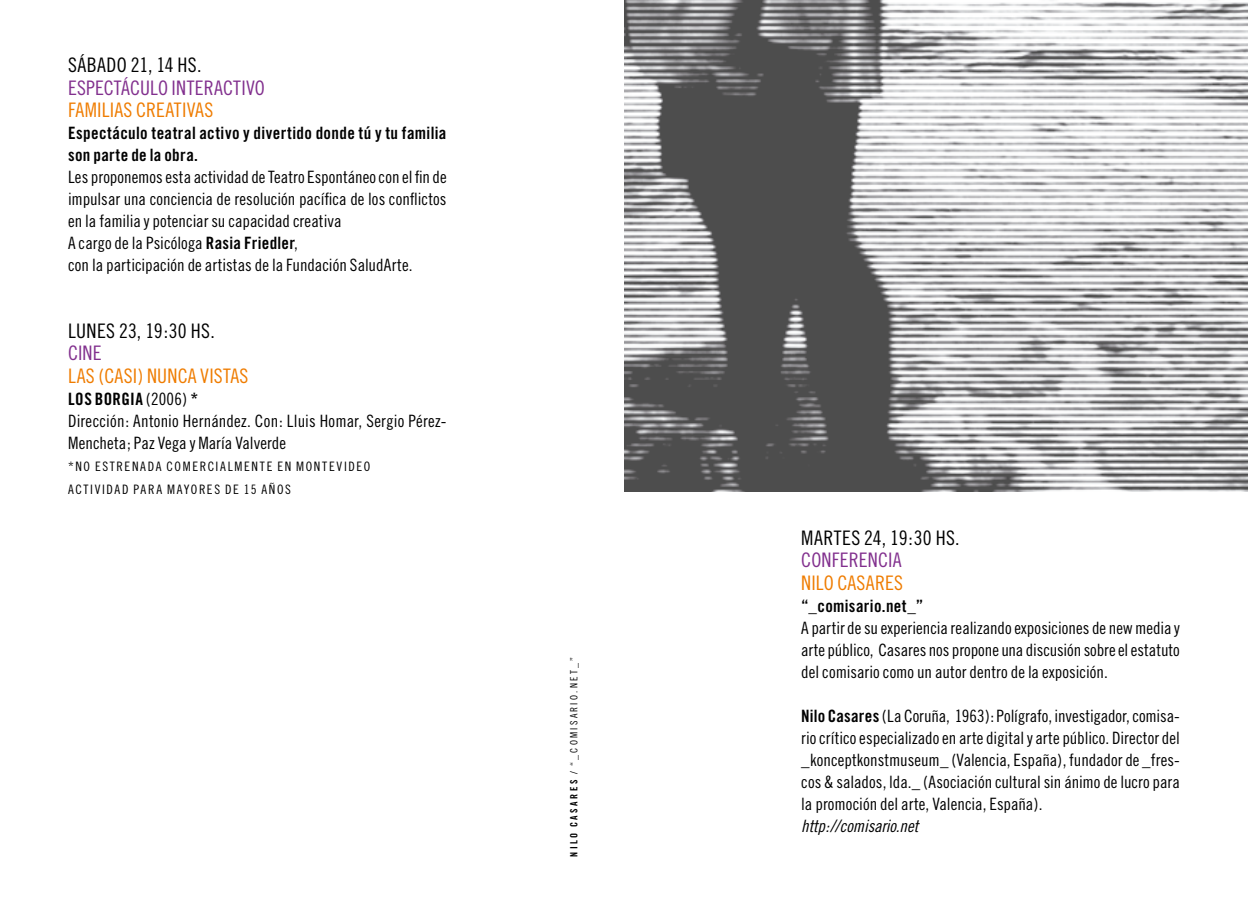
<style>
.page{position:relative;width:1248px;height:908px;background:#fff}
.page>*{position:absolute;margin:0;border:0;box-sizing:border-box;transform-origin:0 0}
.t1{font:20px "Trade Gothic Cond Eighteen";letter-spacing:.01em;color:#ef7c00}
.t2{font:20px "Trade Gothic Cond Eighteen";letter-spacing:.015em;color:#000}
.t3{font:20px "Trade Gothic Cond Eighteen";letter-spacing:.005em;color:#82308e}
.t4{font:17px/22px "Trade Gothic Cond Eighteen";color:#000}
.t5{font:17px/22px "Trade Gothic Bold Cond Twenty";letter-spacing:.02em;color:#000}
.t6{font:17px "Trade Gothic Cond Eighteen Obl";letter-spacing:-.01em;color:#000}
.t7{font:13px/22.4px "Trade Gothic Cond Eighteen";letter-spacing:.125em;color:#000}
.t8{font:10px "Trade Gothic Cond Eighteen";letter-spacing:.23em;color:#000}
.s1{font-family:"Trade Gothic Bold Cond Twenty"}
.s2{font-family:"Trade Gothic Cond Eighteen"}
.s3{font-family:"Trade Gothic";font-weight:700}
</style>
<div class="page">
<img style="left:624px;top:0;width:623px;height:491px">
<p class="t2" style="left:68px;top:53px;width:135px">SÁBADO 21, 14 HS.</p>
<p class="t3" style="left:68px;top:76px;width:198px">ESPECTÁCULO INTERACTIVO</p>
<p class="t1" style="left:68px;top:98px;width:147px">FAMILIAS CREATIVAS</p>
<p class="t5" style="left:68px;top:122px;width:380px">Espectáculo teatral activo y divertido donde tú y tu familia son parte de la obra.</p>
<p class="t4" style="left:68px;top:166px;width:380px">Les proponemos esta actividad de Teatro Espontáneo con el fin de impulsar una conciencia de resolución pacífica de los conflictos en la familia y potenciar su capacidad creativa<br>A cargo de la Psicóloga <span class="s1">Rasia Friedler</span>,<br>con la participación de artistas de la Fundación SaludArte.</p>
<p class="t2" style="left:68px;top:319px;width:148px">LUNES 23, 19:30 HS.</p>
<p class="t3" style="left:68px;top:341px;width:35px">CINE</p>
<p class="t1" style="left:68px;top:363px;width:46px">Las (casi</p>
<p class="t1" style="left:138px;top:363px;width:20px">) nunca</p>
<p class="t1" style="left:200px;top:363px;width:9px">vistas</p>
<p class="t5" style="left:68px;top:387px;width:132px">LOS BORGIA <span class="s2">(2006)</span> <span class="s3">*</span></p>
<p class="t4" style="left:68px;top:409px;width:380px">Dirección: Antonio Hernández. Con: Lluis Homar, Sergio Pérez-<br>Mencheta; Paz Vega y María Valverde</p>
<p class="t7" style="left:68px;top:455px;width:36px">*NO estrenada</p>
<p class="t7" style="left:166px;top:455px;width:9px">comercialmente</p>
<p class="t7" style="left:68px;top:455px;width:246px;text-indent:209px">en Montevideo<br>ACTIVIDAD PARA MAYORES DE 15 AÑ OS</p>
<p class="t8" style="left:568px;top:856px;width:200px;rotate:-90deg"><span class="s1">NILO CASARES</span> / “_COMISARIO.NET_”</p>
<p class="t2" style="left:801px;top:525px;width:160px">MARTES 24, 19:30 HS.</p>
<p class="t3" style="left:801px;top:548px;width:102px">CONFERENCIA</p>
<p class="t1" style="left:801px;top:570px;width:103px">NILO CASARES</p>
<p class="t5" style="left:801px;top:594px;width:124px">“_comisario.net_”</p>
<p class="t4" style="left:801px;top:616px;width:380px;text-align:justify">A partir de su experiencia realizando exposiciones de new media y arte público, Casares nos propone una discusión sobre el estatuto del comisario como un autor dentro de la exposición.</p>
<p class="t4" style="left:801px;top:704px;width:380px;text-align:justify"><span class="s1">Nilo Casares</span> (La Coruña, 1963): Polígrafo, investigador, comisa&shy;rio crítico especializado en arte digital y arte público. Director del _konceptkonstmuseum_ (Valencia, España), fundador de _fres&shy;cos &amp; salados, lda._ (Asociación cultural sin ánimo de lucro para la promoción del arte, Valencia, España).</p>
<p class="t6" style="left:801px;top:815px;width:119px">http://comisario.net</p>
</div>
